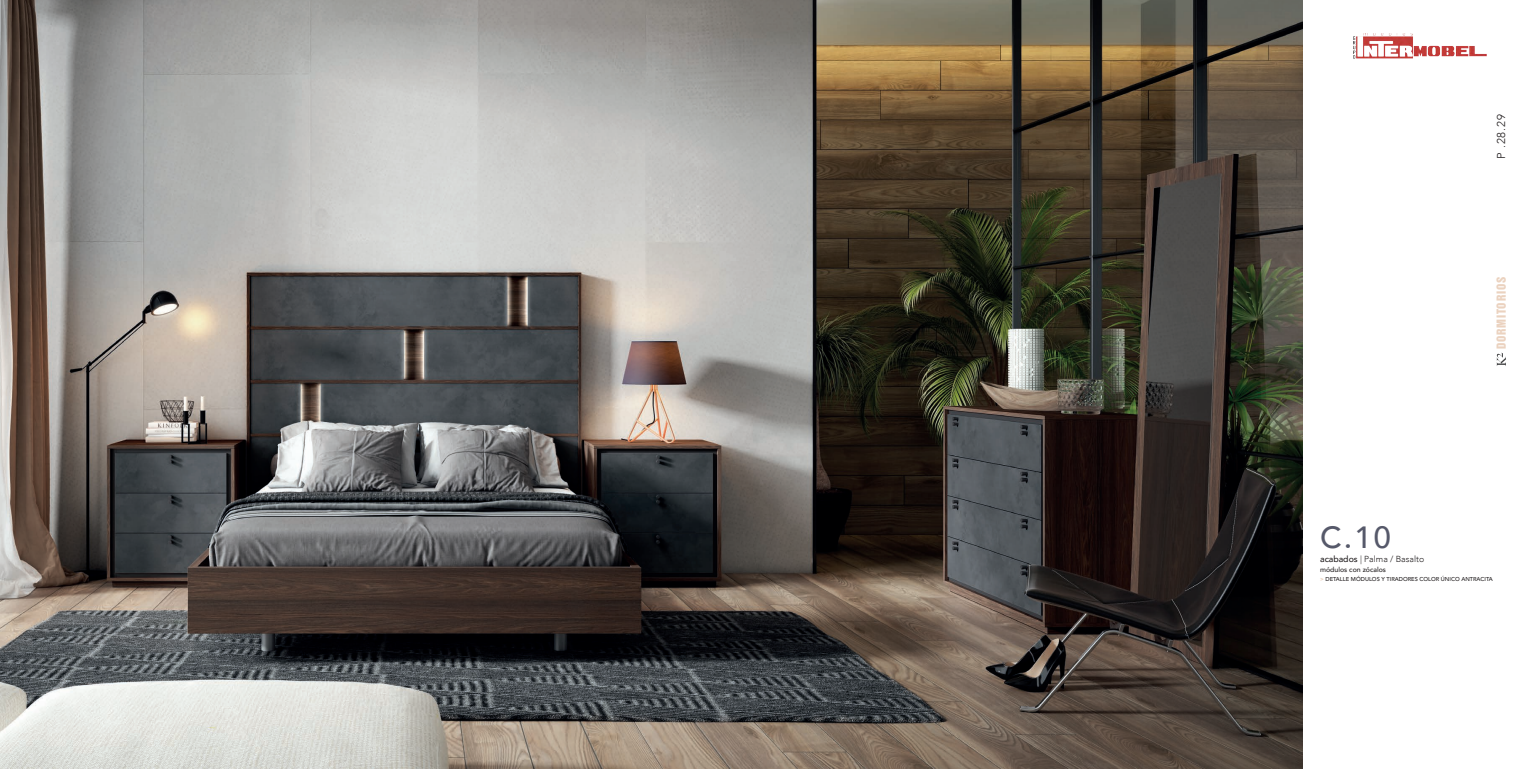
<style>
.page{position:relative;width:1538px;height:769px;background:#fff}
.page>*{position:absolute;margin:0;border:0;box-sizing:border-box;transform-origin:0 0}
.t1{font:500 30.62px "Avenir";color:#56596a}
.t2{font:11.38px "Helvetica Inserat";letter-spacing:.07em;color:#ebd2bf}
.t3{font:300 11.38px "Avenir";color:#231f20}
.t4{font:300 8.75px "Avenir";color:#231f20}
.t5{font:500 7px "Avenir";color:#231f20}
.t6{font:500 5.69px "Avenir";color:#231f20}
.s1{font-weight:500}
.s2{font-weight:900;color:#ebd2bf}
</style>
<div class="page">
<svg style="left:1497px;top:353px;width:9px;height:13px"></svg>
<img style="left:0;top:0;width:1302px;height:769px">
<img style="left:1354px;top:33px;width:133px;height:26px">
<h2 class="t3" style="left:1494px;top:159px;width:46px;rotate:-90deg">P .28.29</h2>
<h2 class="t2" style="left:1494px;top:349px;width:74px;rotate:-90deg">DORMITORIOS</h2>
<h1 class="t1" style="left:1320px;top:511px;width:72px">C.10</h1>
<h3 class="t4" style="left:1320px;top:554px;width:106px"><span class="s1">acabados</span> | Palma / Basalto</h3>
<p class="t5" style="left:1320px;top:563px;width:67px">módulos con zócalos</p>
<p class="t6" style="left:1320px;top:574px;width:174px"><span class="s2">&gt;</span> DETALLE MÓDULOS Y TIRADORES COLOR ÚNICO ANTRACITA</p>
</div>
